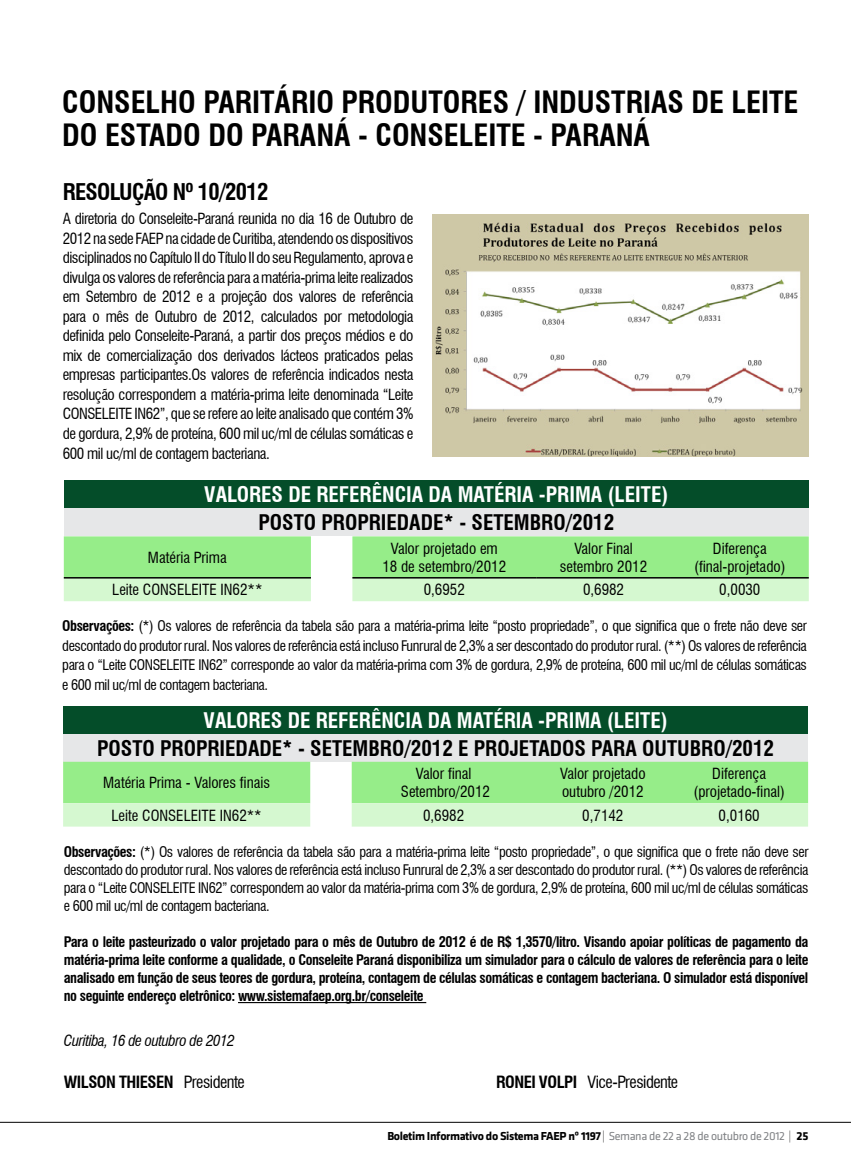
<style>
.page{position:relative;width:851px;height:1170px;background:#fff}
.page>*{position:absolute;margin:0;border:0;box-sizing:border-box;transform-origin:0 0}
.t1{font:700 condensed 30px/33px "Swiss 721 BT";color:#000}
.t2{font:700 condensed 22.5px "Swiss 721 BT";letter-spacing:-.03em;color:#000}
.t3{font:700 condensed 21px "Swiss 721 BT";color:#000}
.t4{font:700 condensed 21px "Swiss 721 BT";color:#fff}
.t5{font:condensed 16.5px "Swiss 721 BT";letter-spacing:-.03em;color:#000}
.t6{font:700 condensed 16.5px "Swiss 721 BT";letter-spacing:-.03em;color:#000}
.t7{font:condensed 15px/19.5px "Swiss 721 BT";color:#000;text-align:justify}
.t8{font:italic condensed 15px "Swiss 721 BT";letter-spacing:-.03em;color:#000}
.t9{font:condensed 14.25px/19.5px "Swiss 721 BT";letter-spacing:-.03em;color:#000;text-align:justify}
.t10{font:700 condensed 14.25px/18px "Swiss 721 BT";letter-spacing:-.03em;color:#000;text-align:justify}
.t11{font:700 12px "Klavika";letter-spacing:-.03em;color:#000}
.s1{font-weight:700}
.s2{font-weight:400}
.s3{font-weight:400;color:#808285}
</style>
<div class="page">
<hr style="left:0;top:1121px;width:850px;height:1px;background:#000">
<hr style="left:238px;top:1001px;width:188px;height:2px;background:#000">
<div style="left:64px;top:480px;width:744px;height:28px;background:#044d29"></div>
<div style="left:64px;top:508px;width:744px;height:28px;background:#e6e7e8"></div>
<svg style="left:64px;top:536px;width:744px;height:65px;background:#b0efa6"></svg>
<hr style="left:64px;top:577px;width:247px;height:1px;background:#000">
<hr style="left:352px;top:577px;width:184px;height:1px;background:#000">
<hr style="left:536px;top:577px;width:135px;height:1px;background:#000">
<hr style="left:671px;top:577px;width:137px;height:1px;background:#000">
<div style="left:63px;top:705px;width:745px;height:28px;background:#044d29"></div>
<div style="left:63px;top:733px;width:745px;height:28px;background:#e6e7e8"></div>
<svg style="left:63px;top:761px;width:745px;height:65px;background:#b1f1a8"></svg>
<img style="left:433px;top:214px;width:375px;height:242px">
<p class="t1" style="left:62px;top:86px;width:737px">CONSELHO PARITÁRIO PRODUTORES / INDUSTRIAS DE LEITE<br>DO ESTADO DO PARANÁ - CONSELEITE - PARANÁ</p>
<p class="t2" style="left:63px;top:179px;width:207px">RESOLUÇÃO Nº 10/2012</p>
<p class="t7" style="left:63px;top:209px;width:352px">A diretoria do Conseleite-Paraná reunida no dia 16 de Outubro de 2012 na sede FAEP na cidade de Curitiba, atendendo os dispositivos disciplinados no Capítulo II do Título II do seu Regulamento, aprova e divulga os valores de referência para a matéria-prima leite realizados em Setembro de 2012 e a projeção dos valores de referência para o mês de Outubro de 2012, calculados por metodologia definida pelo Conseleite-Paraná, a partir dos preços médios e do mix de comercialização dos derivados lácteos praticados pelas empresas participantes.Os valores de referência indicados nesta resolução correspondem a matéria-prima leite denominada “Leite CONSELEITE IN62”, que se refere ao leite analisado que contém 3% de gordura, 2,9% de proteína, 600 mil uc/ml de células somáticas e 600 mil uc/ml de contagem bacteriana.</p>
<p class="t4" style="left:204px;top:482px;width:465px">VALORES DE REFERÊNCIA DA MATÉRIA -PRIMA (LEITE)</p>
<p class="t3" style="left:258px;top:510px;width:357px">POSTO PROPRIEDADE* - SETEMBRO/2012</p>
<p class="t7" style="left:148px;top:547px;width:80px">Matéria Prima</p>
<p class="t7" style="left:390px;top:538px;width:109px">Valor projetado em</p>
<p class="t7" style="left:382px;top:556px;width:125px">18 de setembro/2012</p>
<p class="t7" style="left:574px;top:538px;width:60px">Valor Final</p>
<p class="t7" style="left:560px;top:556px;width:89px">setembro 2012</p>
<p class="t7" style="left:712px;top:538px;width:55px">Diferença</p>
<p class="t7" style="left:694px;top:556px;width:93px">(final-projetado)</p>
<p class="t7" style="left:112px;top:580px;width:152px">Leite CONSELEITE IN62**</p>
<p class="t7" style="left:423px;top:580px;width:43px">0,6952</p>
<p class="t7" style="left:583px;top:580px;width:43px">0,6982</p>
<p class="t7" style="left:719px;top:580px;width:43px">0,0030</p>
<p class="t9" style="left:62px;top:616px;width:746px"><span class="s1">Observações:</span> (*) Os valores de referência da tabela são para a matéria-prima leite “posto propriedade”, o que significa que o frete não deve ser descontado do produtor rural. Nos valores de referência está incluso Funrural de 2,3% a ser descontado do produtor rural. (**) Os valores de referência para o “Leite CONSELEITE IN62” corresponde ao valor da matéria-prima com 3% de gordura, 2,9% de proteína, 600 mil uc/ml de células somáticas e 600 mil uc/ml de contagem bacteriana.</p>
<p class="t4" style="left:203px;top:707px;width:465px">VALORES DE REFERÊNCIA DA MATÉRIA -PRIMA (LEITE)</p>
<p class="t3" style="left:97px;top:735px;width:678px">POSTO PROPRIEDADE* - SETEMBRO/2012 E PROJETADOS PARA OUTUBRO/2012</p>
<p class="t7" style="left:103px;top:773px;width:168px">Matéria Prima - Valores finais</p>
<p class="t7" style="left:415px;top:764px;width:57px">Valor final</p>
<p class="t7" style="left:401px;top:782px;width:90px">Setembro/2012</p>
<p class="t7" style="left:712px;top:764px;width:55px">Diferença</p>
<p class="t7" style="left:693px;top:782px;width:93px">(projetado-final)</p>
<p class="t7" style="left:560px;top:764px;width:87px">Valor projetado</p>
<p class="t7" style="left:562px;top:782px;width:83px">outubro /2012</p>
<p class="t7" style="left:111px;top:805px;width:152px">Leite CONSELEITE IN62**</p>
<p class="t7" style="left:423px;top:805px;width:43px">0,6982</p>
<p class="t7" style="left:582px;top:805px;width:43px">0,7142</p>
<p class="t7" style="left:718px;top:805px;width:43px">0,0160</p>
<p class="t9" style="left:64px;top:842px;width:746px;line-height:18px"><span class="s1">Observações:</span> (*) Os valores de referência da tabela são para a matéria-prima leite “posto propriedade”, o que significa que o frete não deve ser descontado do produtor rural. Nos valores de referência está incluso Funrural de 2,3% a ser descontado do produtor rural. (**) Os valores de referência para o “Leite CONSELEITE IN62” correspondem ao valor da matéria-prima com 3% de gordura, 2,9% de proteína, 600 mil uc/ml de células somáticas e 600 mil uc/ml de contagem bacteriana.</p>
<p class="t10" style="left:64px;top:932px;width:746px">Para o leite pasteurizado o valor projetado para o mês de Outubro de 2012 é de R$ 1,3570/litro. Visando apoiar políticas de pagamento da matéria-prima leite conforme a qualidade, o Conseleite Paraná disponibiliza um simulador para o cálculo de valores de referência para o leite analisado em função de seus teores de gordura, proteína, contagem de células somáticas e contagem bacteriana. O simulador está disponível no seguinte endereço eletrônico: www.sistemafaep.org.br/conseleite</p>
<p class="t8" style="left:64px;top:1031px;width:172px">Curitiba, 16 de outubro de 2012</p>
<p class="t6" style="left:64px;top:1071px;width:182px">WILSON THIESEN <span class="s2">Presidente</span></p>
<p class="t5" style="left:496px;top:1071px;width:184px"><span class="s1">RONEI VOLPI</span> Vice-Presidente</p>
<p class="t11" style="left:387px;top:1129px;width:422px">Boletim Informativo do Sistema FAEP nº 1197 <span class="s2">|</span> <span class="s3">Semana de 22 a 28 de outubro de 2012</span> <span class="s2">|</span> 25</p>
</div>
